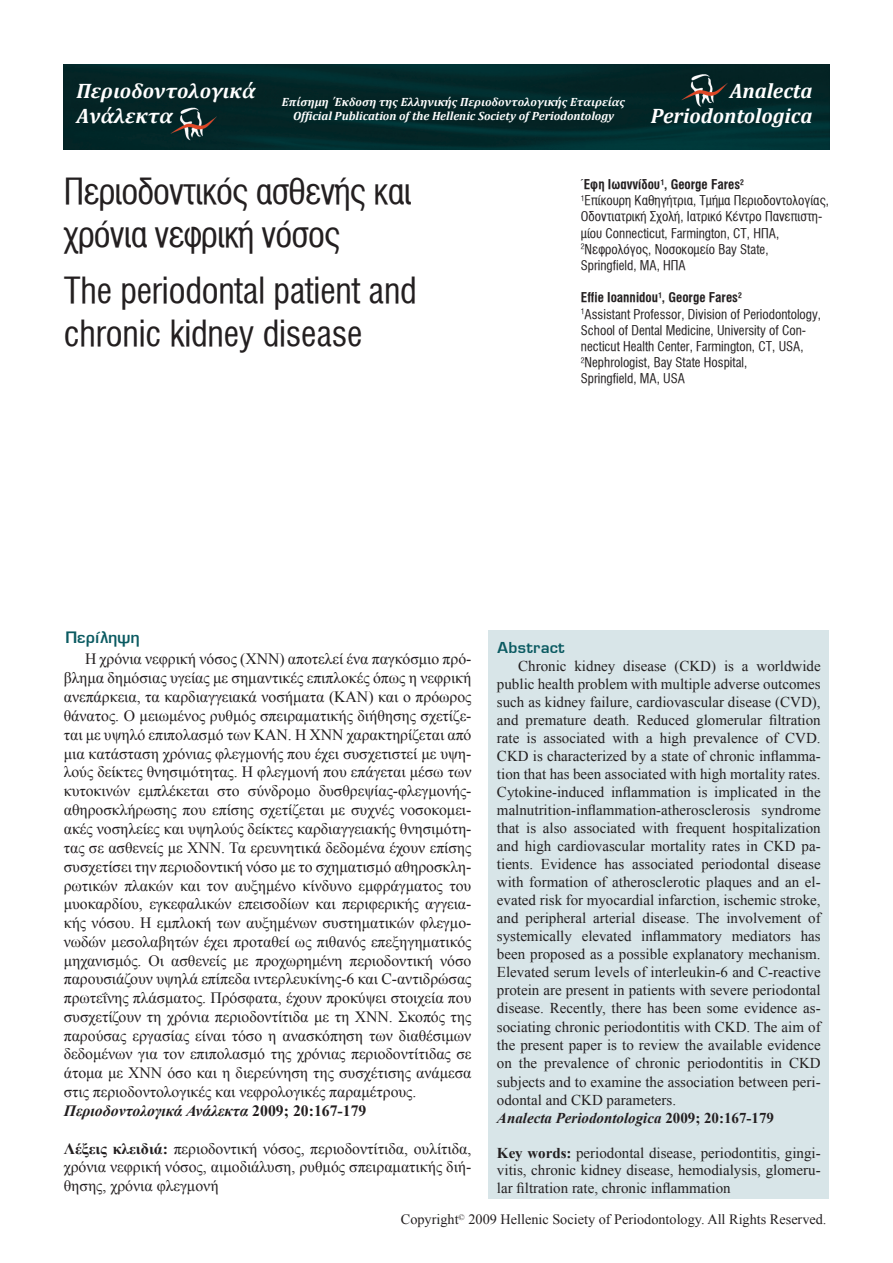
<style>
.page{position:relative;width:893px;height:1263px;background:#fff}
.page>*{position:absolute;margin:0;border:0;box-sizing:border-box;transform-origin:0 0}
.TITLOS_BASIKOS_01{font:36px/43.2px "UB Helvetica Cond";letter-spacing:-.005em;color:#231f20}
.TITLOS_BASIKOS_01-2{font:36px/43.2px "UB Helvetica Cond";letter-spacing:-.025em;color:#231f20}
.t1{font:italic 700 21px "Cambria";color:#fff}
.TitleGR{font:18px "UB Europa Bold";color:#0a5a61}
.TitleEN{font:17.25px "UB Europa Bold";color:#0a5a61}
.Elliniko_Keimeno{font:15.75px/18.8px "Times New Roman";color:#231f20;text-align:justify}
.Elliniko_Keimeno-2{font:italic 700 15.75px "Times New Roman";color:#231f20}
.Aggliko_Keimeno{font:15px/18.1px "Times New Roman";color:#231f20;text-align:justify}
.Aggliko_Keimeno-2{font:italic 700 15px "Times New Roman";color:#231f20}
.Kefalari{font:14.25px "Times New Roman";color:#231f20}
.ONOMA_SYGRAFEA{font:13.5px/16.2px "UB Helvetica Cond";color:#231f20}
.t2{font:13.5px "UB Helvetica Cond Bold";color:#231f20}
.t3{font:italic 700 12px "Cambria";color:#fff}
.s1{font-style:normal}
.s2{font-weight:700}
</style>
<div class="page">
<div style="left:488px;top:630px;width:341px;height:569px;background:#d8e5e8"></div>
<img style="left:64px;top:64px;width:765px;height:85px">
<p class="t1" style="left:77px;top:78px;width:180px">Περιοδοντολογικά</p>
<p class="t1" style="left:77px;top:103px;width:98px">Ανάλεκτα</p>
<p class="t3" style="left:282px;top:94px;width:345px">Επίσημη ΄Έκδοση της Ελληνικής Περιοδοντολογικής Εταιρείας</p>
<p class="t3" style="left:293px;top:109px;width:323px">Official Publication of the Hellenic Society of Periodontology</p>
<p class="t1" style="left:730px;top:78px;width:84px">Analecta</p>
<p class="t1" style="left:651px;top:103px;width:163px">Periodontologica</p>
<p class="TITLOS_BASIKOS_01-2" style="left:64px;top:170px;width:349px">Περιοδοντικός ασθενής και χρόνια νεφρική νόσος</p>
<p class="TITLOS_BASIKOS_01" style="left:64px;top:269px;width:355px">The periodontal patient and chronic kidney disease</p>
<p class="t2" style="left:581px;top:177px;width:165px">Έφη Ιωαννίδου<sup>1</sup>, George Fares<sup>2</sup></p>
<p class="ONOMA_SYGRAFEA" style="left:581px;top:193px;width:250px"><sup>1</sup>Επίκουρη Καθηγήτρια, Τμήμα Περιοδοντολογίας,<br>Οδοντιατρική Σχολή, Ιατρικό Κέντρο Πανεπιστη&shy;μίου Connecticut, Farmington, CT, ΗΠΑ,</p>
<p class="ONOMA_SYGRAFEA" style="left:581px;top:241px;width:189px"><sup>2</sup>Νεφρολόγος, Νοσοκομείο Bay State,<br>Springfield, MA, ΗΠΑ</p>
<p class="t2" style="left:581px;top:290px;width:162px">Effie Ioannidou<sup>1</sup>, George Fares<sup>2</sup></p>
<p class="ONOMA_SYGRAFEA" style="left:581px;top:306px;width:242px"><sup>1</sup>Assistant Professor, Division of Periodontology, School of Dental Medicine, University of Con&shy;necticut Health Center, Farmington, CT, USA, <sup>2</sup>Nephrologist, Bay State Hospital,<br>Springfield, MA, USA</p>
<p class="TitleGR" style="left:64px;top:629px;width:77px">Περίληψη</p>
<p class="Elliniko_Keimeno" style="left:64px;top:649px;width:409px;text-indent:21px">Η χρόνια νεφρική νόσος (ΧΝΝ) αποτελεί ένα παγκόσμιο πρό&shy;βλημα δημόσιας υγείας με σημαντικές επιπλοκές όπως η νεφρική ανεπάρκεια, τα καρδιαγγειακά νοσήματα (ΚΑΝ) και ο πρόωρος θάνατος. Ο μειωμένος ρυθμός σπειραματικής διήθησης σχετίζε&shy;ται με υψηλό επιπολασμό των ΚΑΝ. Η ΧΝΝ χαρακτηρίζεται από μια κατάσταση χρόνιας φλεγμονής που έχει συσχετιστεί με υψη&shy;λούς δείκτες θνησιμότητας. Η φλεγμονή που επάγεται μέσω των κυτοκινών εμπλέκεται στο σύνδρομο δυσθρεψίας-φλεγμονής&shy;αθηροσκλήρωσης που επίσης σχετίζεται με συχνές νοσοκομει&shy;ακές νοσηλείες και υψηλούς δείκτες καρδιαγγειακής θνησιμότη&shy;τας σε ασθενείς με ΧΝΝ. Τα ερευνητικά δεδομένα έχουν επίσης συσχετίσει την περιοδοντική νόσο με το σχηματισμό αθηροσκλη&shy;ρωτικών πλακών και τον αυξημένο κίνδυνο εμφράγματος του μυοκαρδίου, εγκεφαλικών επεισοδίων και περιφερικής αγγεια&shy;κής νόσου. Η εμπλοκή των αυξημένων συστηματικών φλεγμο&shy;νωδών μεσολαβητών έχει προταθεί ως πιθανός επεξηγηματικός μηχανισμός. Οι ασθενείς με προχωρημένη περιοδοντική νόσο παρουσιάζουν υψηλά επίπεδα ιντερλευκίνης-6 και C-αντιδρώσας πρωτεΐνης πλάσματος. Πρόσφατα, έχουν προκύψει στοιχεία που συσχετίζουν τη χρόνια περιοδοντίτιδα με τη ΧΝΝ. Σκοπός της παρούσας εργασίας είναι τόσο η ανασκόπηση των διαθέσιμων δεδομένων για τον επιπολασμό της χρόνιας περιοδοντίτιδας σε άτομα με ΧΝΝ όσο και η διερεύνηση της συσχέτισης ανάμεσα στις περιοδοντολογικές και νεφρολογικές παραμέτρους.</p>
<p class="Elliniko_Keimeno-2" style="left:64px;top:1099px;width:304px">Περιοδοντολογικά Ανάλεκτα <span class="s1">2009; 20:167-179</span></p>
<p class="Elliniko_Keimeno" style="left:64px;top:1139px;width:409px"><span class="s2">Λέξεις κλειδιά:</span> περιοδοντική νόσος, περιοδοντίτιδα, ουλίτιδα, χρόνια νεφρική νόσος, αιμοδιάλυση, ρυθμός σπειραματικής διή&shy;θησης, χρόνια φλεγμονή</p>
<p class="TitleEN" style="left:497px;top:639px;width:69px">Abstract</p>
<p class="Aggliko_Keimeno" style="left:497px;top:656px;width:325px;text-indent:21px">Chronic kidney disease (CKD) is a worldwide public health problem with multiple adverse outcomes such as kidney failure, cardiovascular disease (CVD), and premature death. Reduced glomerular filtration rate is associated with a high prevalence of CVD.<br>CKD is characterized by a state of chronic inflamma&shy;tion that has been associated with high mortality rates.<br>Cytokine-induced inflammation is implicated in the malnutrition-inflammation-atherosclerosis syndrome that is also associated with frequent hospitalization and high cardiovascular mortality rates in CKD pa&shy;tients. Evidence has associated periodontal disease with formation of atherosclerotic plaques and an el&shy;evated risk for myocardial infarction, ischemic stroke, and peripheral arterial disease. The involvement of systemically elevated inflammatory mediators has been proposed as a possible explanatory mechanism.<br>Elevated serum levels of interleukin-6 and C-reactive protein are present in patients with severe periodontal disease. Recently, there has been some evidence as&shy;sociating chronic periodontitis with CKD. The aim of the present paper is to review the available evidence on the prevalence of chronic periodontitis in CKD subjects and to examine the association between peri&shy;odontal and CKD parameters.</p>
<p class="Aggliko_Keimeno-2" style="left:497px;top:1107px;width:279px">Analecta Periodontologica <span class="s1">2009; 20:167-179</span></p>
<p class="Aggliko_Keimeno" style="left:497px;top:1144px;width:325px;line-height:17.2px"><span class="s2">Key words:</span> periodontal disease, periodontitis, gingi&shy;vitis, chronic kidney disease, hemodialysis, glomeru&shy;lar filtration rate, chronic inflammation</p>
<p class="Kefalari" style="left:401px;top:1210px;width:427px">Copyright<sup>©</sup> 2009 Hellenic Society of Periodontology. All Rights Reserved.</p>
</div>
